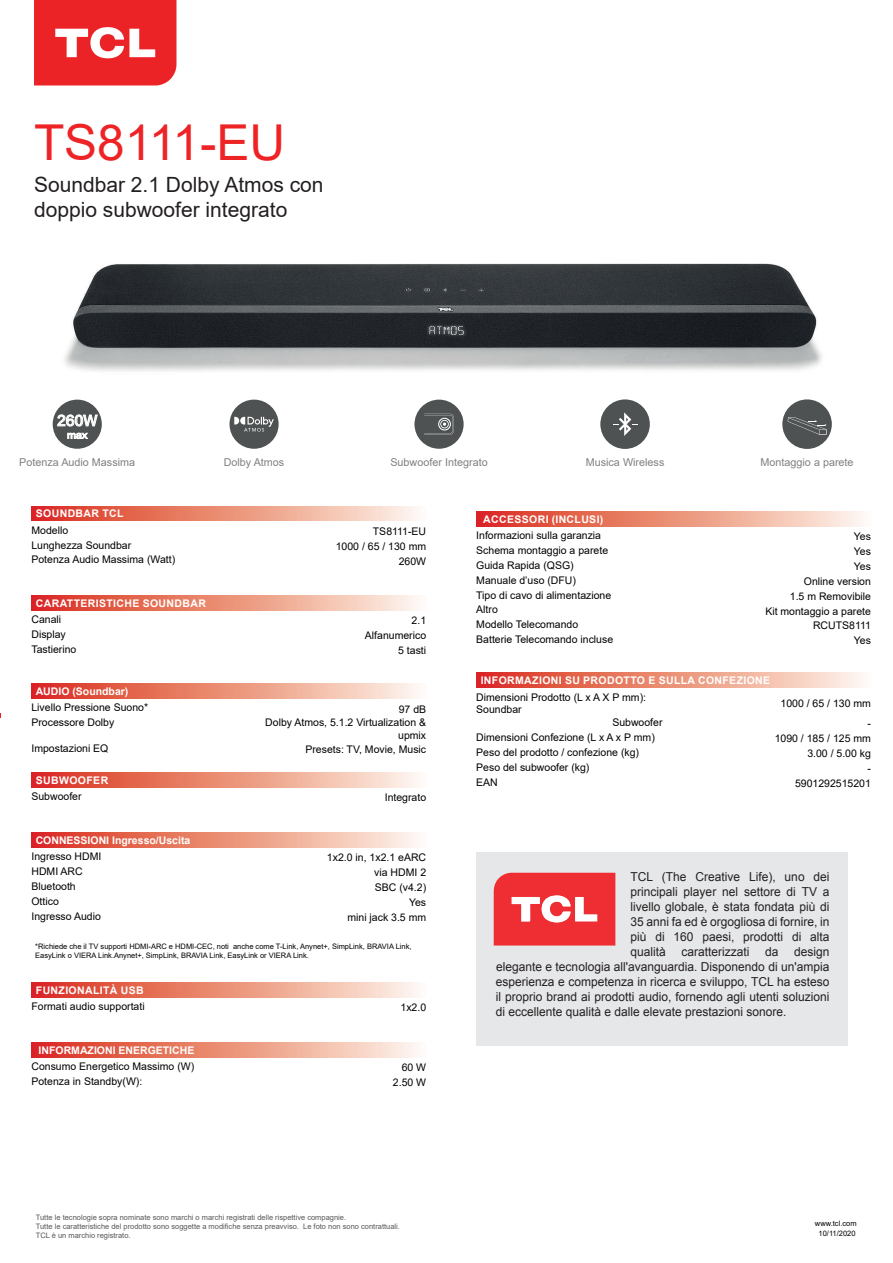
<style>
.page{position:relative;width:893px;height:1263px;background:#fff}
.page>*{position:absolute;margin:0;border:0;box-sizing:border-box;transform-origin:0 0}
.t1{font:49.5px "Arial";color:#ee2326}
.t2{font:21px/25.2px "Arial";color:#231f20}
.t3{font:13.5px "FZLTZHK GBK1 0";color:#fff}
.t4{font:12.3px/15px "Arial";color:#231f20;text-align:justify}
.t5{font:10.8px "Arial";color:#7e8083}
.t6{font:10.5px/12.6px "Arial";color:#000;text-align:right}
.t7{font:700 10.5px "Arial";letter-spacing:.035em;color:#fff}
.t8{font:700 10.5px "Arial";color:#fff}
.t9{font:7.5px/9px "Arial";color:#57585a}
.t10{font:7.5px/9.4px "Arial";color:#000;text-align:center}
</style>
<div class="page">
<img style="left:64px;top:263px;width:758px;height:108px">
<svg style="left:34px;top:0;width:142px;height:85px;background:#ee3f41"></svg>
<svg style="left:31px;top:506px;width:387px;height:15px;background:#ea8f7c"></svg>
<svg style="left:31px;top:595px;width:387px;height:15px;background:#ea8f7c"></svg>
<svg style="left:31px;top:684px;width:387px;height:15px;background:#ea8f7c"></svg>
<svg style="left:31px;top:773px;width:387px;height:14px;background:#ea8f7c"></svg>
<svg style="left:31px;top:833px;width:387px;height:14px;background:#ea8f7c"></svg>
<svg style="left:31px;top:982px;width:387px;height:15px;background:#ea8f7c"></svg>
<svg style="left:31px;top:1043px;width:387px;height:14px;background:#ea8f7c"></svg>
<svg style="left:476px;top:511px;width:387px;height:15px;background:#eb8f7c"></svg>
<svg style="left:476px;top:673px;width:387px;height:15px;background:#eb8f7c"></svg>
<div style="left:476px;top:852px;width:372px;height:194px;background:#e6e7e9"></div>
<svg style="left:494px;top:873px;width:121px;height:72px;background:#ef4a4e"></svg>
<div style="left:414px;top:400px;width:50px;height:49px;background:#4f5252;border-radius:50%"></div>
<svg style="left:424px;top:414px;width:30px;height:21px"></svg>
<div style="left:53px;top:400px;width:49px;height:49px;background:#4f5252;border-radius:50%"></div>
<svg style="left:57px;top:414px;width:41px;height:25px"></svg>
<div style="left:782px;top:399px;width:50px;height:50px;background:#4f5252;border-radius:50%"></div>
<svg style="left:788px;top:417px;width:38px;height:18px"></svg>
<div style="left:229px;top:400px;width:50px;height:49px;background:#4f5252;border-radius:50%"></div>
<svg style="left:234px;top:417px;width:40px;height:14px"></svg>
<div style="left:600px;top:399px;width:50px;height:50px;background:#4f5252;border-radius:50%"></div>
<svg style="left:613px;top:412px;width:24px;height:24px"></svg>
<h1 class="t1" style="left:34px;top:109px;width:253px">TS8111-EU</h1>
<h2 class="t2" style="left:34px;top:172px;width:291px">Soundbar 2.1 Dolby Atmos con doppio subwoofer integrato</h2>
<p class="t3" style="left:57px;top:413px;width:42px">260W</p>
<p class="t5" style="left:19px;top:455px;width:117px">Potenza Audio Massima</p>
<p class="t5" style="left:224px;top:455px;width:62px">Dolby Atmos</p>
<p class="t5" style="left:390px;top:455px;width:99px">Subwoofer Integrato</p>
<p class="t5" style="left:586px;top:455px;width:80px">Musica Wireless</p>
<p class="t5" style="left:760px;top:455px;width:95px">Montaggio a parete</p>
<p class="t7" style="left:36px;top:506px;width:89px">SOUNDBAR TCL</p>
<p class="t6" style="left:31px;top:524px;width:38px">Modello</p>
<p class="t6" style="left:373px;top:525px;width:55px">TS8111-EU</p>
<p class="t6" style="left:31px;top:538px;width:101px">Lunghezza Soundbar</p>
<p class="t6" style="left:336px;top:540px;width:92px">1000 / 65 / 130 mm</p>
<p class="t6" style="left:31px;top:553px;width:145px">Potenza Audio Massima (Watt)</p>
<p class="t6" style="left:399px;top:554px;width:29px">260W</p>
<p class="t7" style="left:36px;top:595px;width:172px">CARATTERISTICHE SOUNDBAR</p>
<p class="t6" style="left:31px;top:613px;width:31px">Canali</p>
<p class="t6" style="left:412px;top:614px;width:16px">2.1</p>
<p class="t6" style="left:31px;top:628px;width:36px">Display</p>
<p class="t6" style="left:365px;top:629px;width:63px">Alfanumerico</p>
<p class="t6" style="left:31px;top:643px;width:46px">Tastierino</p>
<p class="t6" style="left:398px;top:644px;width:30px">5 tasti</p>
<p class="t8" style="left:36px;top:684px;width:94px">AUDIO (Soundbar)</p>
<p class="t6" style="left:31px;top:701px;width:118px">Livello Pressione Suono*</p>
<p class="t6" style="left:399px;top:702px;width:29px">97 dB</p>
<p class="t6" style="left:31px;top:716px;width:84px">Processore Dolby</p>
<p class="t6" style="left:265px;top:716px;width:162px">Dolby Atmos, 5.1.2 Virtualization &amp; upmix</p>
<p class="t6" style="left:31px;top:742px;width:79px">Impostazioni EQ</p>
<p class="t6" style="left:305px;top:743px;width:122px">Presets: TV, Movie, Music</p>
<p class="t7" style="left:36px;top:773px;width:74px">SUBWOOFER</p>
<p class="t6" style="left:31px;top:790px;width:52px">Subwoofer</p>
<p class="t6" style="left:385px;top:791px;width:43px">Integrato</p>
<p class="t8" style="left:36px;top:833px;width:156px">CONNESSIONI Ingresso/Uscita</p>
<p class="t6" style="left:31px;top:850px;width:72px">Ingresso HDMI</p>
<p class="t6" style="left:327px;top:851px;width:101px">1x2.0 in, 1x2.1 eARC</p>
<p class="t6" style="left:31px;top:865px;width:53px">HDMI ARC</p>
<p class="t6" style="left:374px;top:866px;width:53px">via HDMI 2</p>
<p class="t6" style="left:31px;top:880px;width:46px">Bluetooth</p>
<p class="t6" style="left:375px;top:881px;width:53px">SBC (v4.2)</p>
<p class="t6" style="left:31px;top:895px;width:29px">Ottico</p>
<p class="t6" style="left:409px;top:896px;width:19px">Yes</p>
<p class="t6" style="left:31px;top:910px;width:71px">Ingresso Audio</p>
<p class="t6" style="left:347px;top:911px;width:80px">mini jack 3.5 mm</p>
<p class="t10" style="left:35px;top:942px;width:378px;line-height:9px;text-align:left">*Richiede che il TV supporti HDMI-ARC e HDMI-CEC, noti anche come T-Link, Anynet+, SimpLink, BRAVIA Link,<br>EasyLink o VIERA Link.Anynet+, SimpLink, BRAVIA Link, EasyLink or VIERA Link.</p>
<p class="t7" style="left:36px;top:982px;width:109px">FUNZIONALITÀ USB</p>
<p class="t6" style="left:31px;top:1000px;width:115px">Formati audio supportati</p>
<p class="t6" style="left:400px;top:1001px;width:27px">1x2.0</p>
<p class="t8" style="left:39px;top:1043px;width:157px">INFORMAZIONI ENERGETICHE</p>
<p class="t6" style="left:31px;top:1060px;width:164px">Consumo Energetico Massimo (W)</p>
<p class="t6" style="left:402px;top:1061px;width:26px">60 W</p>
<p class="t6" style="left:31px;top:1075px;width:112px">Potenza in Standby(W):</p>
<p class="t6" style="left:393px;top:1076px;width:35px">2.50 W</p>
<p class="t7" style="left:483px;top:511px;width:122px">ACCESSORI (INCLUSI)</p>
<p class="t6" style="left:476px;top:529px;width:126px">Informazioni sulla garanzia</p>
<p class="t6" style="left:854px;top:530px;width:19px">Yes</p>
<p class="t6" style="left:476px;top:544px;width:133px">Schema montaggio a parete</p>
<p class="t6" style="left:854px;top:545px;width:19px">Yes</p>
<p class="t6" style="left:476px;top:559px;width:99px">Guida Rapida (QSG)</p>
<p class="t6" style="left:854px;top:560px;width:19px">Yes</p>
<p class="t6" style="left:476px;top:574px;width:101px">Manuale d’uso (DFU)</p>
<p class="t6" style="left:804px;top:575px;width:69px">Online version</p>
<p class="t6" style="left:476px;top:588px;width:136px">Tipo di cavo di alimentazione</p>
<p class="t6" style="left:790px;top:590px;width:83px">1.5 m Removibile</p>
<p class="t6" style="left:476px;top:603px;width:23px">Altro</p>
<p class="t6" style="left:765px;top:604px;width:107px">Kit montaggio a parete</p>
<p class="t6" style="left:476px;top:618px;width:103px">Modello Telecomando</p>
<p class="t6" style="left:813px;top:619px;width:59px">RCUTS8111</p>
<p class="t6" style="left:476px;top:633px;width:138px">Batterie Telecomando incluse</p>
<p class="t6" style="left:854px;top:634px;width:19px">Yes</p>
<p class="t7" style="left:481px;top:673px;width:291px">INFORMAZIONI SU PRODOTTO E SULLA CONFEZIONE</p>
<p class="t6" style="left:476px;top:690px;width:171px;text-align:left">Dimensioni Prodotto (L x A X P mm):<br>Soundbar</p>
<p class="t6" style="left:780px;top:697px;width:92px">1000 / 65 / 130 mm</p>
<p class="t6" style="left:612px;top:716px;width:52px">Subwoofer</p>
<p class="t6" style="left:867px;top:717px;width:5px">-</p>
<p class="t6" style="left:476px;top:731px;width:180px">Dimensioni Confezione (L x A x P mm)</p>
<p class="t6" style="left:775px;top:732px;width:98px">1090 / 185 / 125 mm</p>
<p class="t6" style="left:476px;top:746px;width:164px">Peso del prodotto / confezione (kg)</p>
<p class="t6" style="left:807px;top:747px;width:65px">3.00 / 5.00 kg</p>
<p class="t6" style="left:476px;top:760px;width:115px">Peso del subwoofer (kg)</p>
<p class="t6" style="left:867px;top:762px;width:5px">-</p>
<p class="t6" style="left:476px;top:775px;width:23px">EAN</p>
<p class="t6" style="left:795px;top:776px;width:77px">5901292515201</p>
<p class="t4" style="left:630px;top:869px;width:201px">TCL (The Creative Life), uno dei principali player nel settore di TV a livello globale, è stata fondata più di 35 anni fa ed è orgogliosa di fornire, in più di 160 paesi, prodotti di alta qualità</p>
<p class="t4" style="left:496px;top:944px;width:335px;text-indent:298px">design elegante e tecnologia all'avanguardia. Disponendo di un'ampia esperienza e competenza in ricerca e sviluppo, TCL ha esteso il proprio brand ai prodotti audio, fornendo agli utenti soluzioni di eccellente qualità e dalle elevate prestazioni sonore.</p>
<p class="t4" style="left:681px;top:944px;width:70px">caratterizzati</p>
<p class="t4" style="left:765px;top:944px;width:15px">da</p>
<p class="t9" style="left:36px;top:1213px;width:366px">Tutte le tecnologie sopra nominate sono marchi o marchi registrati delle rispettive compagnie.<br>Tutte le caratteristiche del prodotto sono soggette a modifiche senza preavviso. Le foto non sono contrattuali.<br>TCL è un marchio registrato.</p>
<p class="t10" style="left:815px;top:1219px;width:43px">www.tcl.com<br>10/11/2020</p>
</div>
